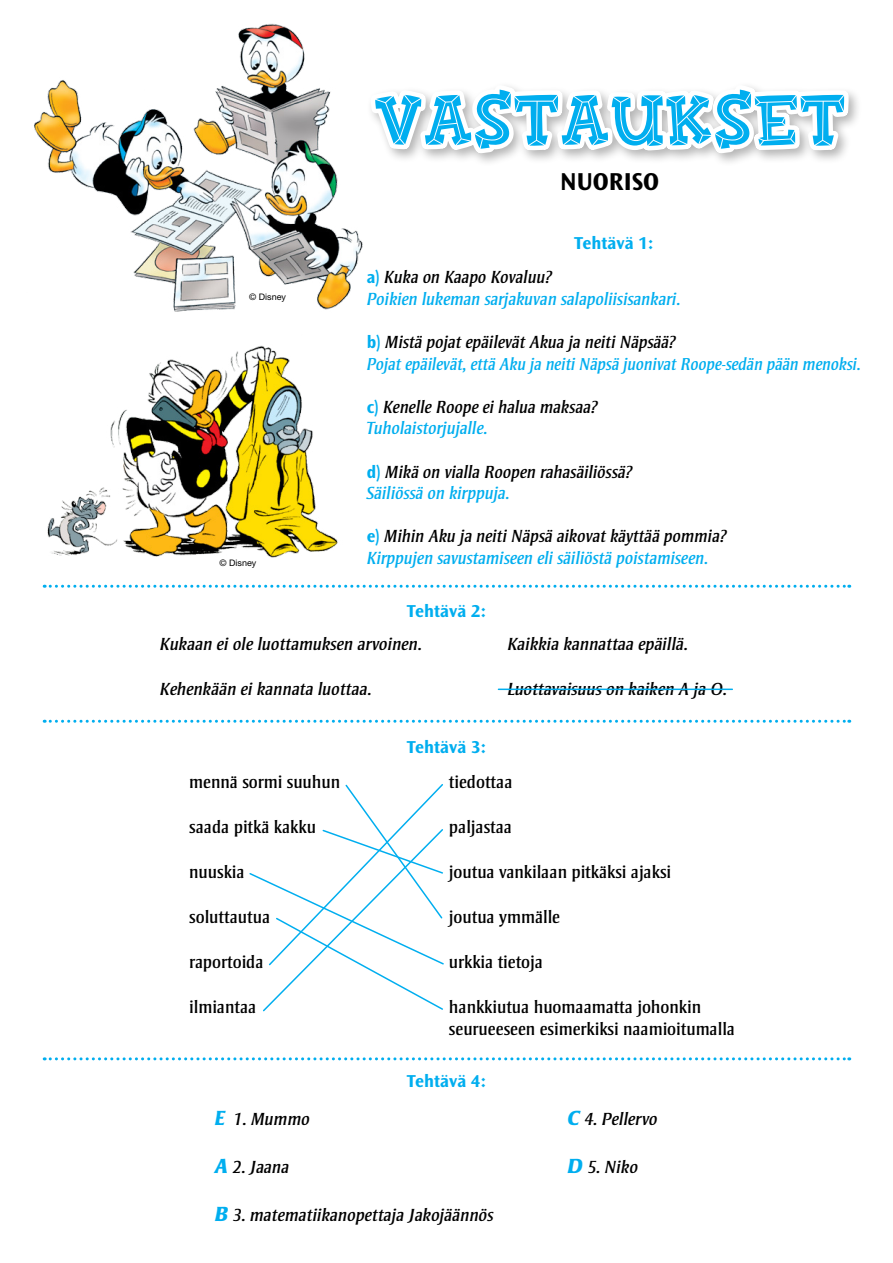
<style>
.page{position:relative;width:893px;height:1263px;background:#fff}
.page>*{position:absolute;margin:0;border:0;box-sizing:border-box;transform-origin:0 0}
.t1{font:700 75px "Fink";color:#00aeef}
.t2{font:700 25.5px "Ocean Sans Std";color:#000}
.t3{font:italic 18px/21.6px "Strayhorn MT Std";color:#000}
.t4{font:18px/21.6px "Strayhorn MT Std";color:#000}
.t5{font:italic 18px/21.6px "Strayhorn MT Std";color:#00aeef}
.t6{font:700 18px "Ocean Sans Std";color:#00aeef}
.t7{font:italic 17.7px "Strayhorn MT Std";color:#00aeef;scale:.95 1}
.t8{font:9px "Helvetica Neue LT Std";color:#000}
.s1{font-family:"Ocean Sans Std";font-weight:700;font-style:normal}
.s2{color:#000}
.s3{font-family:"Ocean Sans Std";font-weight:700;font-style:normal;color:#00aeef}
.s4{color:#00aeef}
.s5{font-weight:800;font-size:21px;color:#00aeef}
</style>
<div class="page">
<svg style="left:373px;top:86px;width:484px;height:77px"></svg>
<img style="left:34px;top:23px;width:339px;height:289px">
<svg style="left:44px;top:585px;width:806px;height:3px"></svg>
<svg style="left:44px;top:720px;width:806px;height:3px"></svg>
<svg style="left:44px;top:1057px;width:806px;height:3px"></svg>
<hr style="left:498px;top:688px;width:234px;height:2px;background:#00aeef">
<svg style="left:249px;top:784px;width:195px;height:228px"></svg>
<img style="left:47px;top:345px;width:291px;height:213px">
<h1 class="t1" style="left:373px;top:70px;width:474px">VASTAUKSET</h1>
<h2 class="t2" style="left:560px;top:168px;width:100px">NUORISO</h2>
<p class="t8" style="left:249px;top:291px;width:38px">© Disney</p>
<p class="t8" style="left:220px;top:557px;width:38px">© Disney</p>
<p class="t6" style="left:574px;top:233px;width:81px">Tehtävä 1:</p>
<p class="t5" style="left:367px;top:266px;width:315px"><span class="s1">a)</span> <span class="s2">Kuka on Kaapo Kovaluu?<br></span>Poikien lukeman sarjakuvan salapoliisisankari.</p>
<p class="t3" style="left:367px;top:331px;width:311px"><span class="s3">b)</span> Mistä pojat epäilevät Akua ja neiti Näpsää?</p>
<p class="t7" style="left:367px;top:354px;width:522px">Pojat epäilevät, että Aku ja neiti Näpsä juonivat Roope-sedän pään menoksi.</p>
<p class="t3" style="left:367px;top:396px;width:232px"><span class="s3">c)</span> Kenelle Roope ei halua maksaa?<br><span class="s4">Tuholaistorjujalle.</span></p>
<p class="t3" style="left:367px;top:461px;width:267px"><span class="s3">d)</span> Mikä on vialla Roopen rahasäiliössä?<br><span class="s4">Säiliössä on kirppuja.</span></p>
<p class="t5" style="left:367px;top:526px;width:361px"><span class="s1">e)</span> <span class="s2">Mihin Aku ja neiti Näpsä aikovat käyttää pommia?<br></span>Kirppujen savustamiseen eli säiliöstä poistamiseen.</p>
<p class="t6" style="left:407px;top:601px;width:81px">Tehtävä 2:</p>
<p class="t3" style="left:160px;top:633px;width:264px">Kukaan ei ole luottamuksen arvoinen.</p>
<p class="t3" style="left:160px;top:678px;width:213px">Kehenkään ei kannata luottaa.</p>
<p class="t6" style="left:407px;top:736px;width:81px">Tehtävä 3:</p>
<p class="t3" style="left:507px;top:633px;width:182px">Kaikkia kannattaa epäillä.</p>
<p class="t3" style="left:507px;top:678px;width:221px">Luottavaisuus on kaiken A ja O.</p>
<p class="t4" style="left:189px;top:771px;width:152px">mennä sormi suuhun</p>
<p class="t4" style="left:189px;top:816px;width:128px">saada pitkä kakku</p>
<p class="t4" style="left:189px;top:861px;width:57px">nuuskia</p>
<p class="t4" style="left:189px;top:906px;width:82px">soluttautua</p>
<p class="t4" style="left:189px;top:951px;width:76px">raportoida</p>
<p class="t4" style="left:189px;top:996px;width:69px">ilmiantaa</p>
<p class="t4" style="left:449px;top:771px;width:65px">tiedottaa</p>
<p class="t4" style="left:449px;top:816px;width:65px">paljastaa</p>
<p class="t4" style="left:449px;top:861px;width:224px">joutua vankilaan pitkäksi ajaksi</p>
<p class="t4" style="left:449px;top:906px;width:113px">joutua ymmälle</p>
<p class="t4" style="left:449px;top:951px;width:96px">urkkia tietoja</p>
<p class="t4" style="left:449px;top:996px;width:288px">hankkiutua huomaamatta johonkin seurueeseen esimerkiksi naamioitumalla</p>
<p class="t6" style="left:407px;top:1070px;width:81px">Tehtävä 4:</p>
<p class="t3" style="left:215px;top:1108px;width:97px"><span class="s5">E</span> 1. Mummo</p>
<p class="t3" style="left:215px;top:1156px;width:76px"><span class="s5">A</span> 2. Jaana</p>
<p class="t3" style="left:215px;top:1204px;width:280px"><span class="s5">B</span> 3. matematiikanopettaja Jakojäännös</p>
<p class="t3" style="left:567px;top:1108px;width:92px"><span class="s5">C</span> 4. Pellervo</p>
<p class="t3" style="left:567px;top:1156px;width:72px"><span class="s5">D</span> 5. Niko</p>
</div>
